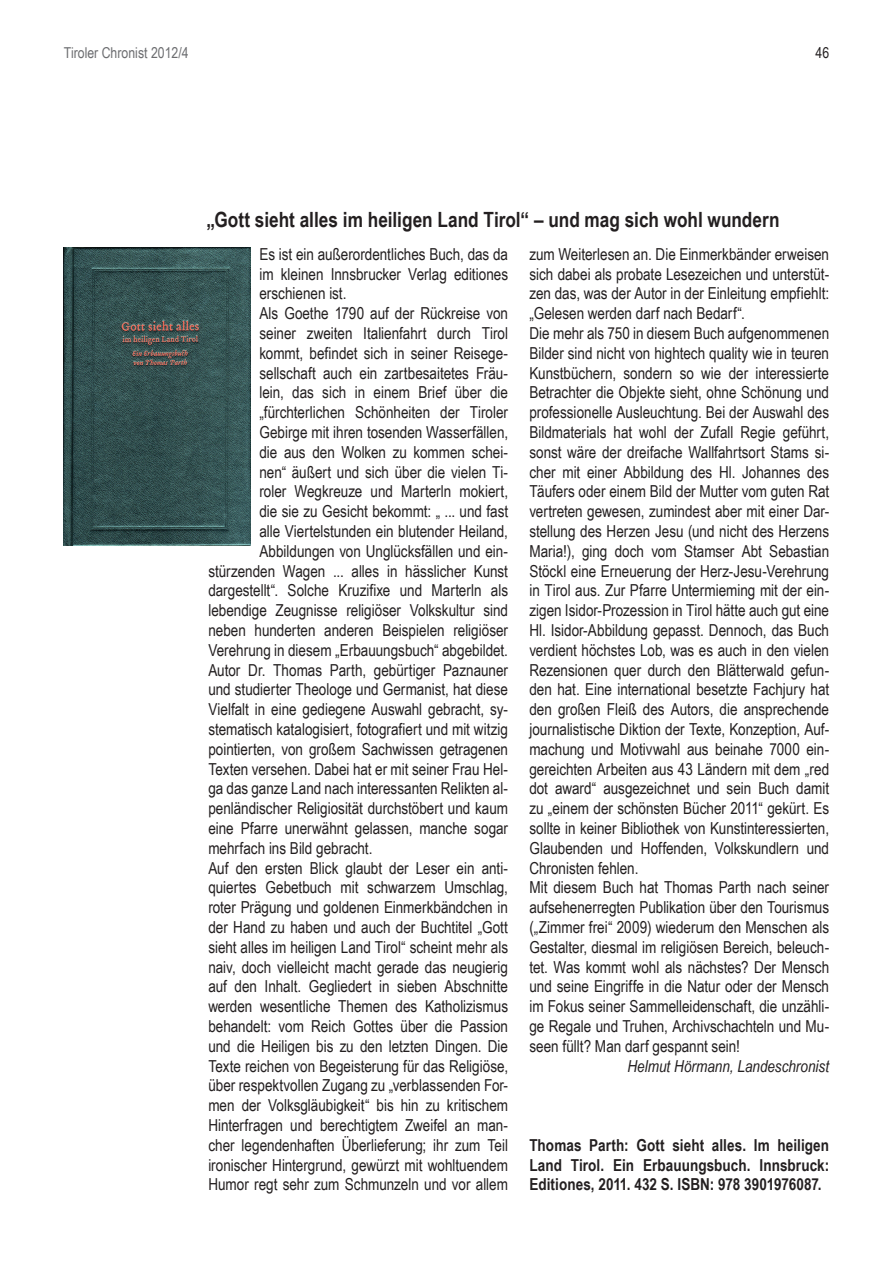
<style>
.page{position:relative;width:893px;height:1263px;background:#fff}
.page>*{position:absolute;margin:0;border:0;box-sizing:border-box;transform-origin:0 0}
.t1{font:700 21px "Arial Narrow";color:#231f20}
.t2{font:16.5px/19.8px "Arial Narrow";color:#231f20}
.t3{font:700 16.5px/19.8px "Arial Narrow";letter-spacing:.005em;color:#231f20;text-align:justify}
.t4{font:italic 16.5px "Arial Narrow";color:#231f20}
.t5{font:15px "Arial Narrow";color:#6c6d70}
.t6{font:15px "Arial Narrow";color:#231f20}
</style>
<div class="page">
<img style="left:64px;top:248px;width:187px;height:297px">
<p class="t5" style="left:64px;top:41px;width:126px">Tiroler Chronist 2012/4</p>
<p class="t6" style="left:815px;top:41px;width:15px">46</p>
<p class="t1" style="left:206px;top:203px;width:575px">„Gott sieht alles im heiligen Land Tirol“ – und mag sich wohl wundern</p>
<p class="t2" style="left:259px;top:243px;width:250px">Es ist ein außerordentliches Buch, das da</p>
<p class="t2" style="left:259px;top:263px;width:250px">im kleinen Innsbrucker Verlag editiones</p>
<p class="t2" style="left:259px;top:283px;width:89px">erschienen ist.</p>
<p class="t2" style="left:259px;top:303px;width:250px">Als Goethe 1790 auf der Rückreise von</p>
<p class="t2" style="left:259px;top:323px;width:250px">seiner zweiten Italienfahrt durch Tirol</p>
<p class="t2" style="left:259px;top:342px;width:250px">kommt, befindet sich in seiner Reisege-</p>
<p class="t2" style="left:259px;top:362px;width:250px">sellschaft auch ein zartbesaitetes Fräu-</p>
<p class="t2" style="left:259px;top:382px;width:250px">lein, das sich in einem Brief über die</p>
<p class="t2" style="left:259px;top:402px;width:250px">„fürchterlichen Schönheiten der Tiroler</p>
<p class="t2" style="left:259px;top:422px;width:250px">Gebirge mit ihren tosenden Wasserfällen,</p>
<p class="t2" style="left:259px;top:441px;width:250px">die aus den Wolken zu kommen schei-</p>
<p class="t2" style="left:259px;top:461px;width:250px">nen“ äußert und sich über die vielen Ti-</p>
<p class="t2" style="left:259px;top:481px;width:250px">roler Wegkreuze und Marterln mokiert,</p>
<p class="t2" style="left:259px;top:501px;width:250px">die sie zu Gesicht bekommt: „ ... und fast</p>
<p class="t2" style="left:259px;top:521px;width:250px">alle Viertelstunden ein blutender Heiland,</p>
<p class="t2" style="left:259px;top:540px;width:250px">Abbildungen von Unglücksfällen und ein-</p>
<p class="t2" style="left:208px;top:560px;width:301px">stürzenden Wagen ... alles in hässlicher Kunst</p>
<p class="t2" style="left:208px;top:580px;width:301px">dargestellt“. Solche Kruzifixe und Marterln als</p>
<p class="t2" style="left:208px;top:600px;width:301px">lebendige Zeugnisse religiöser Volkskultur sind</p>
<p class="t2" style="left:208px;top:620px;width:301px">neben hunderten anderen Beispielen religiöser</p>
<p class="t2" style="left:208px;top:639px;width:301px">Verehrung in diesem „Erbauungsbuch“ abgebildet.</p>
<p class="t2" style="left:208px;top:659px;width:301px">Autor Dr. Thomas Parth, gebürtiger Paznauner</p>
<p class="t2" style="left:208px;top:679px;width:301px">und studierter Theologe und Germanist, hat diese</p>
<p class="t2" style="left:208px;top:699px;width:301px">Vielfalt in eine gediegene Auswahl gebracht, sy-</p>
<p class="t2" style="left:208px;top:719px;width:301px">stematisch katalogisiert, fotografiert und mit witzig</p>
<p class="t2" style="left:208px;top:738px;width:301px">pointierten, von großem Sachwissen getragenen</p>
<p class="t2" style="left:208px;top:758px;width:301px">Texten versehen. Dabei hat er mit seiner Frau Hel-</p>
<p class="t2" style="left:208px;top:778px;width:301px">ga das ganze Land nach interessanten Relikten al-</p>
<p class="t2" style="left:208px;top:798px;width:301px">penländischer Religiosität durchstöbert und kaum</p>
<p class="t2" style="left:208px;top:818px;width:301px">eine Pfarre unerwähnt gelassen, manche sogar</p>
<p class="t2" style="left:208px;top:837px;width:166px">mehrfach ins Bild gebracht.</p>
<p class="t2" style="left:208px;top:857px;width:301px">Auf den ersten Blick glaubt der Leser ein anti-</p>
<p class="t2" style="left:208px;top:877px;width:301px">quiertes Gebetbuch mit schwarzem Umschlag,</p>
<p class="t2" style="left:208px;top:897px;width:301px">roter Prägung und goldenen Einmerkbändchen in</p>
<p class="t2" style="left:208px;top:917px;width:301px">der Hand zu haben und auch der Buchtitel „Gott</p>
<p class="t2" style="left:208px;top:936px;width:301px">sieht alles im heiligen Land Tirol“ scheint mehr als</p>
<p class="t2" style="left:208px;top:956px;width:301px">naiv, doch vielleicht macht gerade das neugierig</p>
<p class="t2" style="left:208px;top:976px;width:301px">auf den Inhalt. Gegliedert in sieben Abschnitte</p>
<p class="t2" style="left:208px;top:996px;width:301px">werden wesentliche Themen des Katholizismus</p>
<p class="t2" style="left:208px;top:1016px;width:301px">behandelt: vom Reich Gottes über die Passion</p>
<p class="t2" style="left:208px;top:1035px;width:301px">und die Heiligen bis zu den letzten Dingen. Die</p>
<p class="t2" style="left:208px;top:1055px;width:301px">Texte reichen von Begeisterung für das Religiöse,</p>
<p class="t2" style="left:208px;top:1075px;width:301px">über respektvollen Zugang zu „verblassenden For-</p>
<p class="t2" style="left:208px;top:1095px;width:301px">men der Volksgläubigkeit“ bis hin zu kritischem</p>
<p class="t2" style="left:208px;top:1115px;width:301px">Hinterfragen und berechtigtem Zweifel an man-</p>
<p class="t2" style="left:208px;top:1134px;width:301px">cher legendenhaften Überlieferung; ihr zum Teil</p>
<p class="t2" style="left:208px;top:1154px;width:301px">ironischer Hintergrund, gewürzt mit wohltuendem</p>
<p class="t2" style="left:208px;top:1174px;width:301px">Humor regt sehr zum Schmunzeln und vor allem</p>
<p class="t2" style="left:529px;top:243px;width:301px">zum Weiterlesen an. Die Einmerkbänder erweisen sich dabei als probate Lesezeichen und unterstüt&shy;zen das, was der Autor in der Einleitung empfiehlt: „Gelesen werden darf nach Bedarf“.<br>Die mehr als 750 in diesem Buch aufgenommenen Bilder sind nicht von hightech quality wie in teuren Kunstbüchern, sondern so wie der interessierte Betrachter die Objekte sieht, ohne Schönung und professionelle Ausleuchtung. Bei der Auswahl des Bildmaterials hat wohl der Zufall Regie geführt, sonst wäre der dreifache Wallfahrtsort Stams si&shy;cher mit einer Abbildung des Hl. Johannes des Täufers oder einem Bild der Mutter vom guten Rat vertreten gewesen, zumindest aber mit einer Dar&shy;stellung des Herzen Jesu (und nicht des Herzens Maria!), ging doch vom Stamser Abt Sebastian Stöckl eine Erneuerung der Herz-Jesu-Verehrung in Tirol aus. Zur Pfarre Untermieming mit der ein&shy;zigen Isidor-Prozession in Tirol hätte auch gut eine Hl. Isidor-Abbildung gepasst. Dennoch, das Buch verdient höchstes Lob, was es auch in den vielen Rezensionen quer durch den Blätterwald gefun&shy;den hat. Eine international besetzte Fachjury hat den großen Fleiß des Autors, die ansprechende journalistische Diktion der Texte, Konzeption, Auf&shy;machung und Motivwahl aus beinahe 7000 ein&shy;gereichten Arbeiten aus 43 Ländern mit dem „red dot award“ ausgezeichnet und sein Buch damit zu „einem der schönsten Bücher 2011“ gekürt. Es sollte in keiner Bibliothek von Kunstinteressierten, Glaubenden und Hoffenden, Volkskundlern und Chronisten fehlen.<br>Mit diesem Buch hat Thomas Parth nach seiner aufsehenerregten Publikation über den Tourismus („Zimmer frei“ 2009) wiederum den Menschen als Gestalter, diesmal im religiösen Bereich, beleuch&shy;tet. Was kommt wohl als nächstes? Der Mensch und seine Eingriffe in die Natur oder der Mensch im Fokus seiner Sammelleidenschaft, die unzähli&shy;ge Regale und Truhen, Archivschachteln und Mu&shy;seen füllt? Man darf gespannt sein!</p>
<p class="t4" style="left:627px;top:1054px;width:203px">Helmut Hörmann, Landeschronist</p>
<p class="t3" style="left:529px;top:1134px;width:301px">Thomas Parth: Gott sieht alles. Im heiligen Land Tirol. Ein Erbauungsbuch. Innsbruck:<br>Editiones, 2011. 432 S. ISBN: 978 3901976087.</p>
</div>
